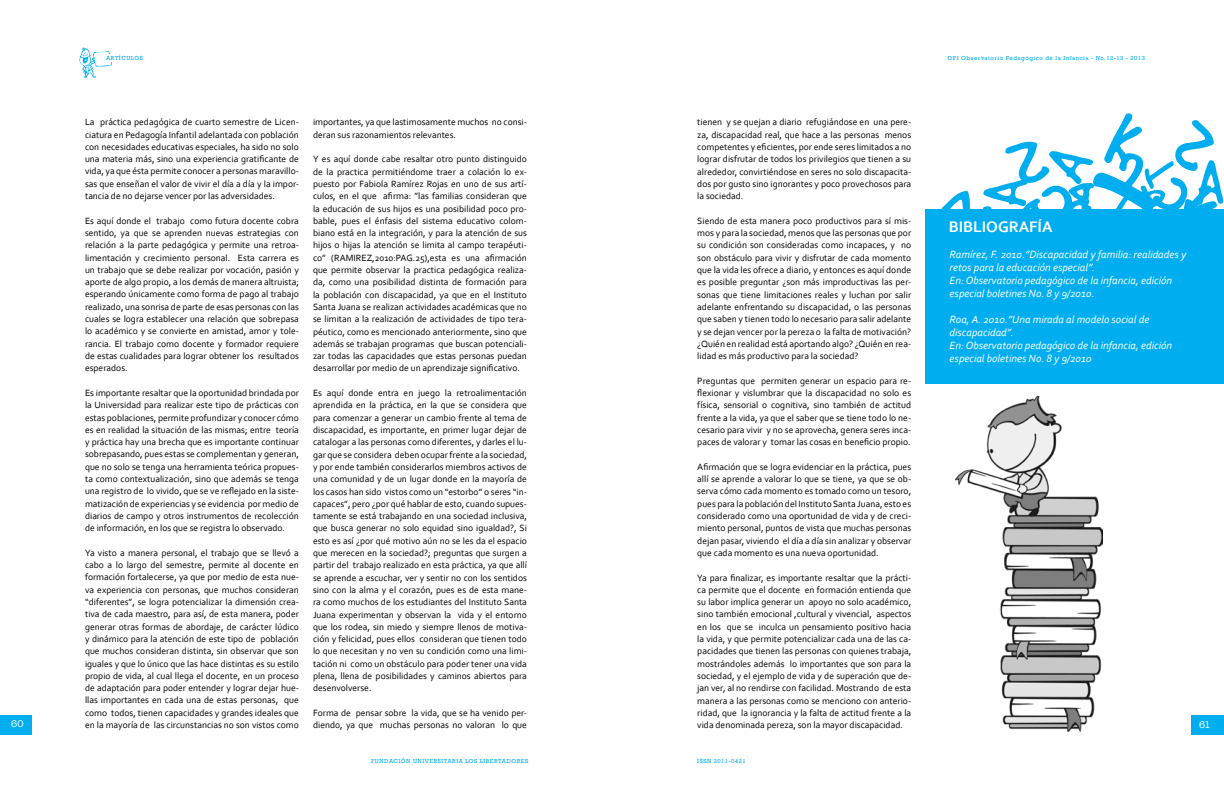
<style>
.page{position:relative;width:1224px;height:792px;background:#fff}
.page>*{position:absolute;margin:0;border:0;box-sizing:border-box;transform-origin:0 0}
.t1{font:700 16px "Corbel";color:#fff}
.t2{font:italic 11px/13px "Corbel";color:#fff}
.t3{font:500 10px "American Typ Itc DEE";color:#fff}
.t4{font:9.5px/12.3px "Corbel";color:#000;text-align:justify}
.t5{font:6px "Rockwell";letter-spacing:.08em;color:#00aeef}
</style>
<div class="page">
<svg style="left:80px;top:48px;width:32px;height:30px"></svg>
<div style="left:102px;top:54px;width:13px;height:8px;background:#fff"></div>
<div style="left:0;top:716px;width:32px;height:19px;background:#00aeef"></div>
<div style="left:1191px;top:715px;width:33px;height:19px;background:#00aeef"></div>
<svg style="left:941px;top:113px;width:282px;height:96px"></svg>
<div style="left:925px;top:209px;width:299px;height:175px;background:#00aeef"></div>
<img style="left:955px;top:396px;width:148px;height:336px">
<p class="t5" style="left:106px;top:54px;width:38px">ARTÍCULOS</p>
<p class="t5" style="left:948px;top:54px;width:199px">OPI Observatorio Pedagógico de la Infancia - No.12-13 - 2013</p>
<p class="t4" style="left:85px;top:116px;width:215px">La práctica pedagógica de cuarto semestre de Licen&shy;ciatura en Pedagogía Infantil adelantada con población con necesidades educativas especiales, ha sido no solo una materia más, sino una experiencia gratificante de vida, ya que ésta permite conocer a personas maravillo&shy;sas que enseñan el valor de vivir el día a día y la impor&shy;tancia de no dejarse vencer por las adversidades.</p>
<p class="t4" style="left:85px;top:214px;width:215px">Es aquí donde el trabajo como futura docente cobra sentido, ya que se aprenden nuevas estrategias con relación a la parte pedagógica y permite una retroa&shy;limentación y crecimiento personal. Esta carrera es un trabajo que se debe realizar por vocación, pasión y aporte de algo propio, a los demás de manera altruista; esperando únicamente como forma de pago al trabajo realizado, una sonrisa de parte de esas personas con las cuales se logra establecer una relación que sobrepasa lo académico y se convierte en amistad, amor y tole&shy;rancia. El trabajo como docente y formador requiere de estas cualidades para lograr obtener los resultados esperados.</p>
<p class="t4" style="left:85px;top:386px;width:215px">Es importante resaltar que la oportunidad brindada por la Universidad para realizar este tipo de prácticas con estas poblaciones, permite profundizar y conocer cómo es en realidad la situación de las mismas; entre teoría y práctica hay una brecha que es importante continuar sobrepasando, pues estas se complementan y generan, que no solo se tenga una herramienta teórica propues&shy;ta como contextualización, sino que además se tenga una registro de lo vivido, que se ve reflejado en la siste&shy;matización de experiencias y se evidencia por medio de diarios de campo y otros instrumentos de recolección de información, en los que se registra lo observado.</p>
<p class="t4" style="left:85px;top:546px;width:215px">Ya visto a manera personal, el trabajo que se llevó a cabo a lo largo del semestre, permite al docente en formación fortalecerse, ya que por medio de esta nue&shy;va experiencia con personas, que muchos consideran “diferentes”, se logra potencializar la dimensión crea&shy;tiva de cada maestro, para así, de esta manera, poder generar otras formas de abordaje, de carácter lúdico y dinámico para la atención de este tipo de población que muchos consideran distinta, sin observar que son iguales y que lo único que las hace distintas es su estilo propio de vida, al cual llega el docente, en un proceso de adaptación para poder entender y lograr dejar hue&shy;llas importantes en cada una de estas personas, que como todos, tienen capacidades y grandes ideales que en la mayoría de las circunstancias no son vistos como</p>
<p class="t4" style="left:697px;top:116px;width:215px">tienen y se quejan a diario refugiándose en una pere&shy;za, discapacidad real, que hace a las personas menos competentes y eficientes, por ende seres limitados a no lograr disfrutar de todos los privilegios que tienen a su alrededor, convirtiéndose en seres no solo discapacita&shy;dos por gusto sino ignorantes y poco provechosos para la sociedad.</p>
<p class="t4" style="left:697px;top:214px;width:215px">Siendo de esta manera poco productivos para sí mis&shy;mos y para la sociedad, menos que las personas que por su condición son consideradas como incapaces, y no son obstáculo para vivir y disfrutar de cada momento que la vida les ofrece a diario, y entonces es aquí donde es posible preguntar ¿son más improductivas las per&shy;sonas que tiene limitaciones reales y luchan por salir adelante enfrentando su discapacidad, o las personas que saben y tienen todo lo necesario para salir adelante y se dejan vencer por la pereza o la falta de motivación? ¿Quién en realidad está aportando algo? ¿Quién en rea&shy;lidad es más productivo para la sociedad?</p>
<p class="t4" style="left:697px;top:374px;width:215px">Preguntas que permiten generar un espacio para re&shy;flexionar y vislumbrar que la discapacidad no solo es física, sensorial o cognitiva, sino también de actitud frente a la vida, ya que el saber que se tiene todo lo ne&shy;cesario para vivir y no se aprovecha, genera seres inca&shy;paces de valorar y tomar las cosas en beneficio propio.</p>
<p class="t4" style="left:697px;top:460px;width:215px">Afirmación que se logra evidenciar en la práctica, pues allí se aprende a valorar lo que se tiene, ya que se ob&shy;serva cómo cada momento es tomado como un tesoro, pues para la población del Instituto Santa Juana, esto es considerado como una oportunidad de vida y de creci&shy;miento personal, puntos de vista que muchas personas dejan pasar, viviendo el día a día sin analizar y observar que cada momento es una nueva oportunidad.</p>
<p class="t4" style="left:697px;top:571px;width:215px">Ya para finalizar, es importante resaltar que la prácti&shy;ca permite que el docente en formación entienda que su labor implica generar un apoyo no solo académico, sino también emocional ,cultural y vivencial, aspectos en los que se inculca un pensamiento positivo hacia la vida, y que permite potencializar cada una de las ca&shy;pacidades que tienen las personas con quienes trabaja, mostrándoles además lo importantes que son para la sociedad, y el ejemplo de vida y de superación que de&shy;jan ver, al no rendirse con facilidad. Mostrando de esta manera a las personas como se menciono con anterio&shy;ridad, que la ignorancia y la falta de actitud frente a la vida denominada pereza, son la mayor discapacidad.</p>
<p class="t4" style="left:313px;top:116px;width:215px">importantes, ya que lastimosamente muchos no consi&shy;deran sus razonamientos relevantes.</p>
<p class="t4" style="left:313px;top:153px;width:215px">Y es aquí donde cabe resaltar otro punto distinguido de la practica permitiéndome traer a colación lo ex&shy;puesto por Fabiola Ramírez Rojas en uno de sus artí&shy;culos, en el que afirma: ”las familias consideran que la educación de sus hijos es una posibilidad poco pro&shy;bable, pues el énfasis del sistema educativo colom&shy;biano está en la integración, y para la atención de sus hijos o hijas la atención se limita al campo terapéuti&shy;co” (RAMIREZ,2010:PAG.25),esta es una afirmación que permite observar la practica pedagógica realiza&shy;da, como una posibilidad distinta de formación para la población con discapacidad, ya que en el Instituto Santa Juana se realizan actividades académicas que no se limitan a la realización de actividades de tipo tera&shy;péutico, como es mencionado anteriormente, sino que además se trabajan programas que buscan potenciali&shy;zar todas las capacidades que estas personas puedan desarrollar por medio de un aprendizaje significativo.</p>
<p class="t4" style="left:313px;top:387px;width:215px">Es aquí donde entra en juego la retroalimentación aprendida en la práctica, en la que se considera que para comenzar a generar un cambio frente al tema de discapacidad, es importante, en primer lugar dejar de catalogar a las personas como diferentes, y darles el lu&shy;gar que se considera deben ocupar frente a la sociedad, y por ende también considerarlos miembros activos de una comunidad y de un lugar donde en la mayoría de los casos han sido vistos como un “estorbo” o seres “in&shy;capaces”, pero ¿por qué hablar de esto, cuando supues&shy;tamente se está trabajando en una sociedad inclusiva, que busca generar no solo equidad sino igualdad?, Si esto es así ¿por qué motivo aún no se les da el espacio que merecen en la sociedad?; preguntas que surgen a partir del trabajo realizado en esta práctica, ya que allí se aprende a escuchar, ver y sentir no con los sentidos sino con la alma y el corazón, pues es de esta mane&shy;ra como muchos de los estudiantes del Instituto Santa Juana experimentan y observan la vida y el entorno que los rodea, sin miedo y siempre llenos de motiva&shy;ción y felicidad, pues ellos consideran que tienen todo lo que necesitan y no ven su condición como una limi&shy;tación ni como un obstáculo para poder tener una vida plena, llena de posibilidades y caminos abiertos para desenvolverse.</p>
<p class="t4" style="left:313px;top:706px;width:215px">Forma de pensar sobre la vida, que se ha venido per&shy;diendo, ya que muchas personas no valoran lo que</p>
<h1 class="t1" style="left:949px;top:217px;width:105px">BIBLIOGRAFÍA</h1>
<p class="t2" style="left:950px;top:247px;width:238px">Ramírez, F. 2010.”Discapacidad y familia: realidades y retos para la educación especial”.<br>En: Observatorio pedagógico de la infancia, edición especial boletines No. 8 y 9/2010.</p>
<p class="t2" style="left:950px;top:312px;width:224px">Roa, A. 2010.”Una mirada al modelo social de discapacidad”.<br>En: Observatorio pedagógico de la infancia, edición especial boletines No. 8 y 9/2010</p>
<p class="t3" style="left:11px;top:718px;width:14px">60</p>
<p class="t3" style="left:1199px;top:719px;width:13px">61</p>
<p class="t5" style="left:371px;top:757px;width:159px">FUNDACIÓN UNIVERSITARIA LOS LIBERTADORES</p>
<p class="t5" style="left:697px;top:757px;width:50px">ISSN 2011-0421</p>
</div>
